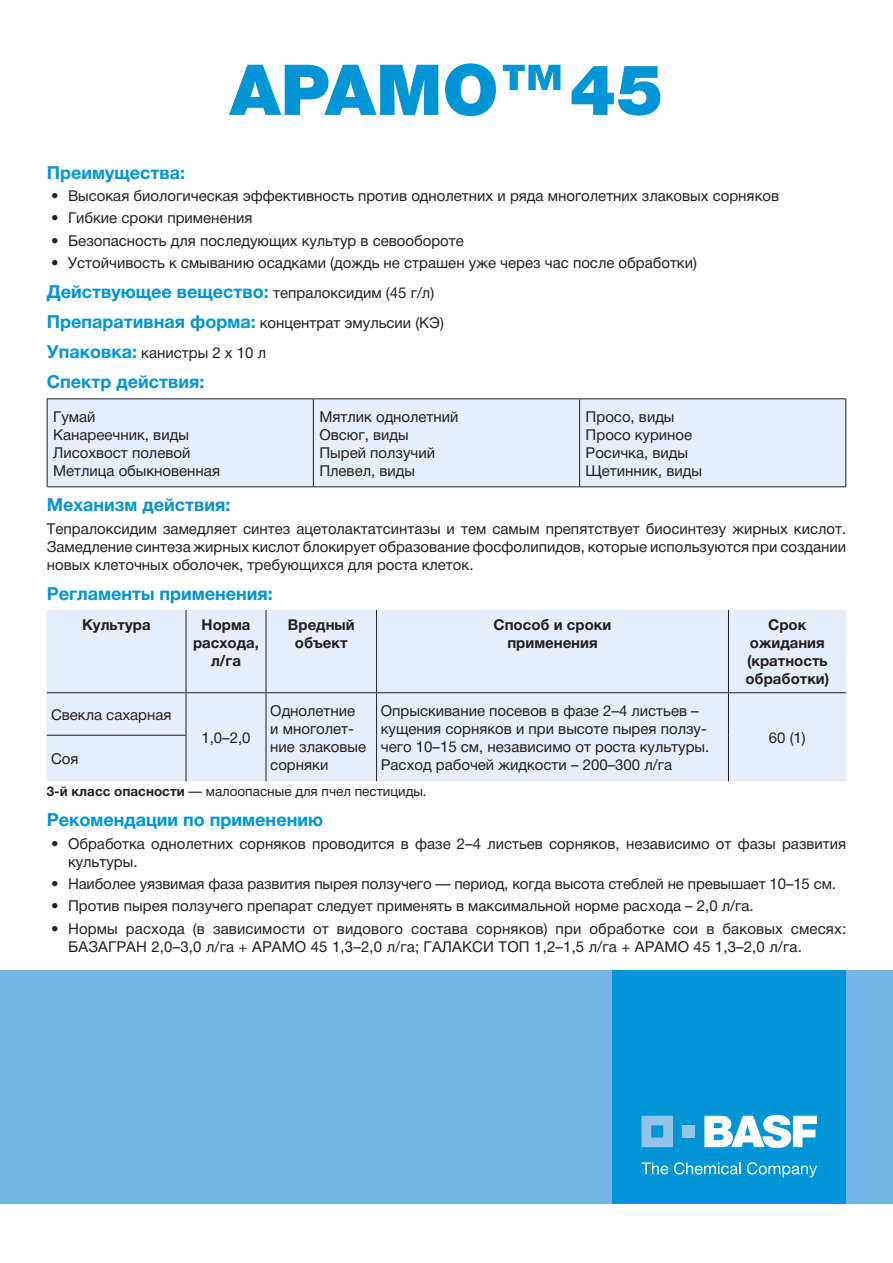
<style>
.page{position:relative;width:893px;height:1263px;background:#fff}
.page>*{position:absolute;margin:0;border:0;box-sizing:border-box;transform-origin:0 0}
.t1{font:900 70.5px "Helvetica Neue Cyr";color:#0095d6}
.t2{font:700 18px "Helvetica Neue LTCYR";color:#0095d6}
.t3{font:15px/18px "Helvetica Neue LTCYR";color:#231f20}
.t4{font:700 15px/18px "Helvetica Neue LTCYR";color:#231f20;text-align:center}
.t5{font:13.5px "Helvetica Neue LTCYR";color:#231f20}
.s1{font-weight:400;font-size:15px;color:#231f20}
.s2{font-weight:700;font-size:18px;color:#0095d6}
.s3{font-weight:700}
</style>
<div class="page">
<div style="left:0;top:969px;width:893px;height:234px;background:#71b6e4"></div>
<div style="left:48px;top:399px;width:797px;height:87px;background:#e5eef9"></div>
<hr style="left:47px;top:398px;width:266px;height:1px;background:#231f20">
<hr style="left:47px;top:399px;width:1px;height:87px;background:#231f20">
<hr style="left:313px;top:398px;width:267px;height:1px;background:#231f20">
<hr style="left:313px;top:399px;width:1px;height:87px;background:#231f20">
<hr style="left:580px;top:398px;width:266px;height:1px;background:#231f20">
<hr style="left:579px;top:399px;width:1px;height:87px;background:#231f20">
<hr style="left:845px;top:399px;width:1px;height:87px;background:#231f20">
<hr style="left:47px;top:486px;width:799px;height:1px;background:#231f20">
<div style="left:47px;top:610px;width:799px;height:171px;background:#e5eef9"></div>
<hr style="left:186px;top:610px;width:1px;height:82px;background:#231f20">
<hr style="left:266px;top:610px;width:1px;height:82px;background:#231f20">
<hr style="left:376px;top:610px;width:1px;height:82px;background:#231f20">
<hr style="left:728px;top:610px;width:1px;height:82px;background:#231f20">
<hr style="left:47px;top:692px;width:219px;height:1px;background:#231f20">
<hr style="left:186px;top:693px;width:1px;height:42px;background:#231f20">
<hr style="left:266px;top:692px;width:111px;height:1px;background:#231f20">
<hr style="left:266px;top:693px;width:1px;height:42px;background:#231f20">
<hr style="left:266px;top:735px;width:1px;height:46px;background:#231f20">
<hr style="left:377px;top:692px;width:351px;height:1px;background:#231f20">
<hr style="left:376px;top:693px;width:1px;height:42px;background:#231f20">
<hr style="left:376px;top:735px;width:1px;height:46px;background:#231f20">
<hr style="left:728px;top:692px;width:118px;height:1px;background:#231f20">
<hr style="left:728px;top:693px;width:1px;height:42px;background:#231f20">
<hr style="left:728px;top:735px;width:1px;height:46px;background:#231f20">
<hr style="left:47px;top:735px;width:139px;height:1px;background:#231f20">
<hr style="left:186px;top:736px;width:1px;height:45px;background:#231f20">
<div style="left:612px;top:969px;width:234px;height:234px;background:#0095d6"></div>
<svg style="left:642px;top:1162px;width:26px;height:12px"></svg>
<svg style="left:674px;top:1162px;width:67px;height:12px"></svg>
<svg style="left:747px;top:1162px;width:70px;height:15px"></svg>
<svg style="left:704px;top:1115px;width:113px;height:33px"></svg>
<svg style="left:642px;top:1116px;width:31px;height:31px"></svg>
<div style="left:683px;top:1125px;width:12px;height:12px;background:#94c4ea"></div>
<h1 class="t1" style="left:230px;top:65px;width:435px">АРАМО™45</h1>
<p class="t2" style="left:47px;top:166px;width:140px">Преимущества:</p>
<p class="t3" style="left:51px;top:189px;width:730px">• Высокая биологическая эффективность против однолетних и ряда многолетних злаковых сорняков</p>
<p class="t3" style="left:51px;top:211px;width:203px">• Гибкие сроки применения</p>
<p class="t3" style="left:51px;top:233px;width:414px">• Безопасность для последующих культур в севообороте</p>
<p class="t3" style="left:51px;top:255px;width:647px">• Устойчивость к смыванию осадками (дождь не страшен уже через час после обработки)</p>
<p class="t2" style="left:47px;top:285px;width:389px">Действующее вещество: <span class="s1">тепралоксидим (45 г/л)</span></p>
<p class="t3" style="left:47px;top:309px;width:399px;line-height:30.2px"><span class="s2">Препаративная форма:</span> концентрат эмульсии (КЭ)<br><span class="s2">Упаковка:</span> канистры 2 х 10 л</p>
<p class="t2" style="left:47px;top:375px;width:159px">Спектр действия:</p>
<p class="t3" style="left:53px;top:409px;width:168px">Гумай<br>Канареечник, виды<br>Лисохвост полевой<br>Метлица обыкновенная</p>
<p class="t3" style="left:319px;top:409px;width:141px">Мятлик однолетний<br>Овсюг, виды<br>Пырей ползучий<br>Плевел, виды</p>
<p class="t3" style="left:586px;top:409px;width:118px">Просо, виды<br>Просо куриное<br>Росичка, виды<br>Щетинник, виды</p>
<p class="t2" style="left:47px;top:498px;width:185px">Механизм действия:</p>
<p class="t3" style="left:47px;top:521px;width:801px;text-align:justify">Тепралоксидим замедляет синтез ацетолактатсинтазы и тем самым препятствует биосинтезу жирных кислот.<br>Замедление синтеза жирных кислот блокирует образование фосфолипидов, которые используются при создании новых клеточных оболочек, требующихся для роста клеток.</p>
<p class="t2" style="left:47px;top:587px;width:228px">Регламенты применения:</p>
<p class="t4" style="left:82px;top:618px;width:70px">Культура</p>
<p class="t4" style="left:193px;top:618px;width:67px">Норма расхода, л/га</p>
<p class="t4" style="left:288px;top:618px;width:68px">Вредный объект</p>
<p class="t4" style="left:494px;top:618px;width:119px">Способ и сроки применения</p>
<p class="t4" style="left:745px;top:618px;width:85px">Срок ожидания (кратность обработки)</p>
<p class="t3" style="left:51px;top:707px;width:122px">Свекла сахарная</p>
<p class="t3" style="left:201px;top:730px;width:51px">1,0–2,0</p>
<p class="t3" style="left:270px;top:703px;width:97px">Однолетние и многолет&shy;ние злаковые сорняки</p>
<p class="t3" style="left:381px;top:703px;width:330px">Опрыскивание посевов в фазе 2–4 листьев – кущения сорняков и при высоте пырея ползу&shy;чего 10–15 см, независимо от роста культуры.<br>Расход рабочей жидкости – 200–300 л/га</p>
<p class="t3" style="left:769px;top:730px;width:38px">60 (1)</p>
<p class="t3" style="left:51px;top:752px;width:29px">Соя</p>
<p class="t5" style="left:47px;top:787px;width:381px"><span class="s3">3-й класс опасности</span> — малоопасные для пчел пестициды.</p>
<p class="t2" style="left:47px;top:814px;width:278px">Рекомендации по применению</p>
<p class="t3" style="left:68px;top:836px;width:780px;text-indent:-17px">• Обработка однолетних сорняков проводится в фазе 2–4 листьев сорняков, независимо от фазы развития культуры.</p>
<p class="t3" style="left:51px;top:876px;width:786px">• Наиболее уязвимая фаза развития пырея ползучего — период, когда высота стеблей не превышает 10–15 см.</p>
<p class="t3" style="left:51px;top:899px;width:704px">• Против пырея ползучего препарат следует применять в максимальной норме расхода – 2,0 л/га.</p>
<p class="t3" style="left:68px;top:921px;width:780px;text-indent:-17px">• Нормы расхода (в зависимости от видового состава сорняков) при обработке сои в баковых смесях:<br>БАЗАГРАН 2,0–3,0 л/га + АРАМО 45 1,3–2,0 л/га; ГАЛАКСИ ТОП 1,2–1,5 л/га + АРАМО 45 1,3–2,0 л/га.</p>
</div>
